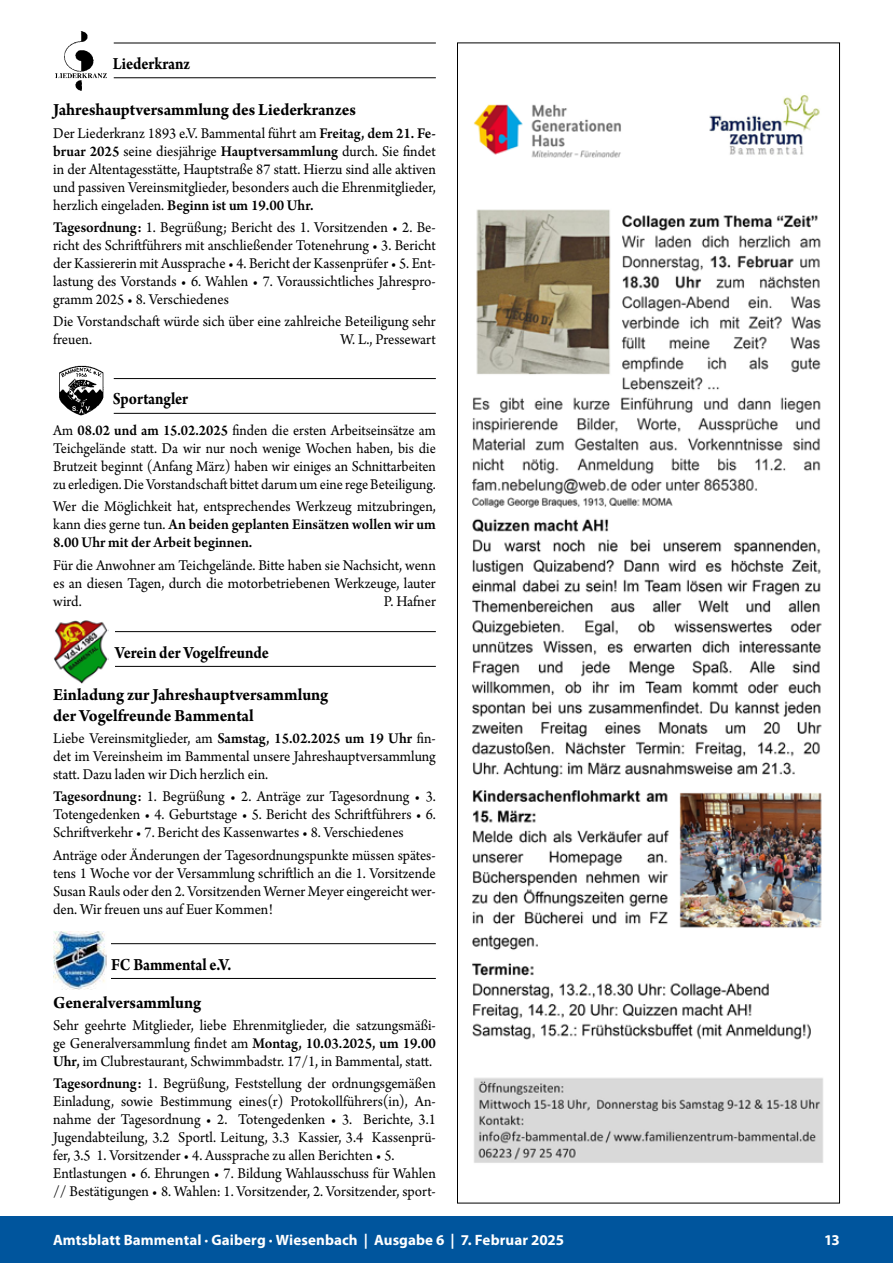
<style>
.page{position:relative;width:893px;height:1263px;background:#fff}
.page>*{position:absolute;margin:0;border:0;box-sizing:border-box;transform-origin:0 0}
.t1{font:700 18px/21px "Arno Pro";letter-spacing:-.005em;color:#000;scale:.95 1}
.t2{font:700 18px/38px "Arno Pro";letter-spacing:-.005em;color:#000;scale:.88 1}
.t3{font:15.75px/18px "Arno Pro";color:#000;text-align:justify;scale:.95 1}
.t4{font:15.75px/18px "Arno Pro";color:#000;text-align:justify;scale:.93 1}
.t5{font:700 15px "Myriad Pro";letter-spacing:.005em;color:#fff}
.s1{font-weight:600}
</style>
<div class="page">
<div style="left:0;top:1216px;width:893px;height:47px;background:#00559d"></div>
<hr style="left:114px;top:43px;width:322px;height:1px;background:#000">
<hr style="left:114px;top:77px;width:322px;height:1px;background:#000">
<hr style="left:114px;top:378px;width:322px;height:1px;background:#000">
<hr style="left:114px;top:413px;width:322px;height:1px;background:#000">
<hr style="left:53px;top:631px;width:383px;height:1px;background:#000">
<hr style="left:53px;top:666px;width:383px;height:1px;background:#000">
<hr style="left:53px;top:943px;width:383px;height:1px;background:#000">
<hr style="left:53px;top:978px;width:383px;height:1px;background:#000">
<div style="left:53px;top:619px;width:62px;height:64px;background:#fff"></div>
<img style="left:54px;top:620px;width:54px;height:63px">
<div style="left:53px;top:931px;width:58px;height:59px;background:#fff"></div>
<img style="left:53px;top:931px;width:53px;height:59px">
<img style="left:55px;top:31px;width:52px;height:60px">
<img style="left:59px;top:365px;width:45px;height:51px">
<img style="left:472px;top:95px;width:351px;height:1068px">
<p class="t2" style="left:113px;top:45px;width:90px">Liederkranz</p>
<p class="t1" style="left:53px;top:100px;width:320px">Jahreshauptversammlung des Liederkranzes</p>
<p class="t3" style="left:53px;top:125px;width:404px">Der Liederkranz 1893 e.V. Bammental führt am <span class="s1">Freitag, dem 21. Fe&shy;bruar 2025</span> seine diesjährige <span class="s1">Hauptversammlung</span> durch. Sie findet in der Altentagesstätte, Hauptstraße 87 statt. Hierzu sind alle aktiven und passiven Vereinsmitglieder, besonders auch die Ehrenmitglieder, herzlich eingeladen. <span class="s1">Beginn ist um 19.00 Uhr.</span></p>
<p class="t3" style="left:53px;top:219px;width:404px"><span class="s1">Tagesordnung:</span> 1. Begrüßung; Bericht des 1. Vorsitzenden • 2. Be&shy;richt des Schriftführers mit anschließender Totenehrung • 3. Bericht der Kassiererin mit Aussprache • 4. Bericht der Kassenprüfer • 5. Ent&shy;lastung des Vorstands • 6. Wahlen • 7. Voraussichtliches Jahrespro&shy;gramm 2025 • 8. Verschiedenes</p>
<p class="t3" style="left:53px;top:313px;width:404px">Die Vorstandschaft würde sich über eine zahlreiche Beteiligung sehr freuen.</p>
<p class="t3" style="left:340px;top:331px;width:102px">W. L., Pressewart</p>
<p class="t2" style="left:113px;top:381px;width:87px">Sportangler</p>
<p class="t4" style="left:53px;top:422px;width:413px">Am <span class="s1">08.02 und am 15.02.2025</span> finden die ersten Arbeitseinsätze am Teichgelände statt. Da wir nur noch wenige Wochen haben, bis die Brutzeit beginnt (Anfang März) haben wir einiges an Schnittarbeiten zu erledigen. Die Vorstandschaft bittet darum um eine rege Beteiligung.</p>
<p class="t3" style="left:53px;top:499px;width:404px">Wer die Möglichkeit hat, entsprechendes Werkzeug mitzubringen, kann dies gerne tun. <span class="s1">An beiden geplanten Einsätzen wollen wir um 8.00 Uhr mit der Arbeit beginnen.</span></p>
<p class="t3" style="left:53px;top:557px;width:404px">Für die Anwohner am Teichgelände. Bitte haben sie Nachsicht, wenn es an diesen Tagen, durch die motorbetriebenen Werkzeuge, lauter wird.</p>
<p class="t3" style="left:384px;top:593px;width:56px">P. Hafner</p>
<p class="t2" style="left:115px;top:634px;width:177px">Verein der Vogelfreunde</p>
<p class="t1" style="left:53px;top:685px;width:291px">Einladung zur Jahreshauptversammlung der Vogelfreunde Bammental</p>
<p class="t3" style="left:53px;top:730px;width:404px">Liebe Vereinsmitglieder, am <span class="s1">Samstag, 15.02.2025 um 19 Uhr</span> fin&shy;det im Vereinsheim im Bammental unsere Jahreshauptversammlung statt. Dazu laden wir Dich herzlich ein.</p>
<p class="t3" style="left:53px;top:788px;width:404px"><span class="s1">Tagesordnung:</span> 1. Begrüßung • 2. Anträge zur Tagesordnung • 3.<br>Totengedenken • 4. Geburtstage • 5. Bericht des Schriftführers • 6.<br>Schriftverkehr • 7. Bericht des Kassenwartes • 8. Verschiedenes</p>
<p class="t3" style="left:53px;top:847px;width:404px">Anträge oder Änderungen der Tagesordnungspunkte müssen spätes&shy;tens 1 Woche vor der Versammlung schriftlich an die 1. Vorsitzende Susan Rauls oder den 2. Vorsitzenden Werner Meyer eingereicht wer&shy;den. Wir freuen uns auf Euer Kommen!</p>
<p class="t2" style="left:53px;top:946px;width:204px;text-indent:58px">FC Bammental e.V.<br>Generalversammlung</p>
<p class="t3" style="left:53px;top:1017px;width:404px">Sehr geehrte Mitglieder, liebe Ehrenmitglieder, die satzungsmäßi&shy;ge Generalversammlung findet am <span class="s1">Montag, 10.03.2025, um 19.00<br>Uhr,</span> im Clubrestaurant, Schwimmbadstr. 17/1, in Bammental, statt.</p>
<p class="t3" style="left:53px;top:1075px;width:404px;text-align:left"><span class="s1">Tagesordnung:</span> 1. Begrüßung, Feststellung der ordnungsgemäßen Einladung, sowie Bestimmung eines(r) Protokollführers(in), An&shy;nahme der Tagesordnung • 2. Totengedenken • 3. Berichte, 3.1<br>Jugendabteilung, 3.2 Sportl. Leitung, 3.3 Kassier, 3.4 Kassenprü&shy;fer, 3.5 1. Vorsitzender • 4. Aussprache zu allen Berichten • 5.<br>Entlastungen • 6. Ehrungen • 7. Bildung Wahlausschuss für Wahlen // Bestätigungen • 8. Wahlen: 1. Vorsitzender, 2. Vorsitzender, sport-</p>
<p class="t5" style="left:53px;top:1230px;width:512px">Amtsblatt Bammental · Gaiberg · Wiesenbach | Ausgabe 6 | 7. Februar 2025</p>
<p class="t5" style="left:824px;top:1230px;width:17px">13</p>
</div>
